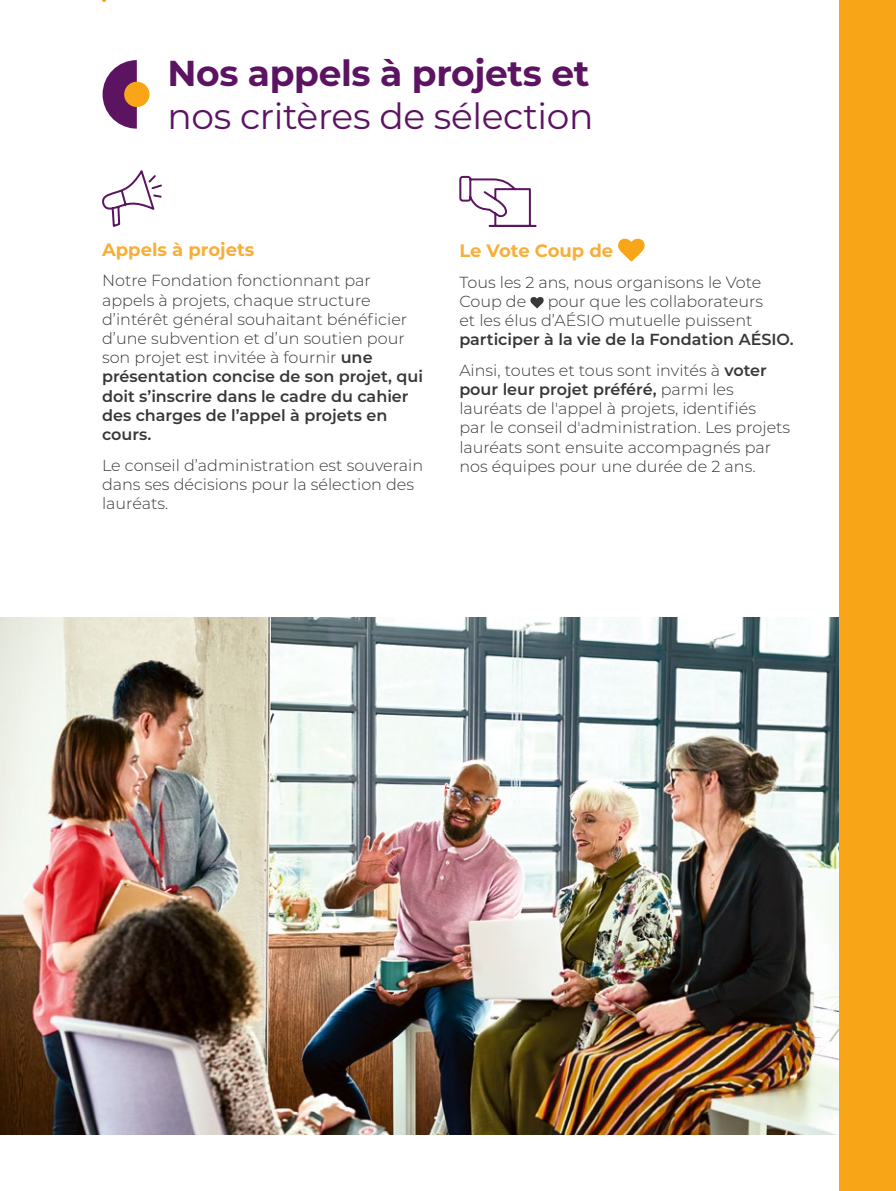
<style>
.page{position:relative;width:896px;height:1191px;background:#fff}
.page>*{position:absolute;margin:0;border:0;box-sizing:border-box;transform-origin:0 0}
.t1{font:36px "Montserrat";letter-spacing:-.01em;color:#5c1462}
.t2{font:700 36px "Montserrat";letter-spacing:-.01em;color:#5c1462}
.t3{font:700 18px "Montserrat";color:#f9ae39}
.t4{font:300 16px/19.2px "Montserrat";color:#383937}
.t5{font:600 16px/30.6px "Montserrat";color:#383937}
.s1{font-weight:600}
.s2{font-weight:300}
</style>
<div class="page">
<img style="left:0;top:617px;width:839px;height:517px">
<svg style="left:618px;top:239px;width:26px;height:22px"></svg>
<svg style="left:530px;top:297px;width:14px;height:11px"></svg>
<div style="left:839px;top:0;width:57px;height:1191px;background:#f8a517"></div>
<svg style="left:102px;top:170px;width:60px;height:57px"></svg>
<svg style="left:459px;top:175px;width:78px;height:52px"></svg>
<svg style="left:103px;top:60px;width:34px;height:69px"></svg>
<div style="left:124px;top:82px;width:25px;height:25px;background:#f8a517;border-radius:50%"></div>
<h1 class="t2" style="left:167px;top:47px;width:423px">Nos appels à projets et</h1>
<h1 class="t1" style="left:167px;top:91px;width:428px">nos critères de sélection</h1>
<p class="t3" style="left:102px;top:236px;width:154px">Appels à projets</p>
<p class="t4" style="left:102px;top:270px;width:322px">Notre Fondation fonctionnant par appels à projets, chaque structure d’intérêt général souhaitant bénéficier d’une subvention et d’un soutien pour son projet est invitée à fournir <span class="s1">une présentation concise de son projet, qui doit s’inscrire dans le cadre du cahier des charges de l’appel à projets en cours.</span></p>
<p class="t4" style="left:102px;top:455px;width:323px">Le conseil d’administration est souverain dans ses décisions pour la sélection des lauréats.</p>
<p class="t3" style="left:459px;top:238px;width:155px">Le Vote Coup de</p>
<p class="t4" style="left:459px;top:272px;width:304px">Tous les 2 ans, nous organisons le Vote<br>Coup de</p>
<p class="t4" style="left:459px;top:291px;width:305px;text-indent:88px">pour que les collaborateurs et les élus d’AÉSIO mutuelle puissent</p>
<p class="t5" style="left:459px;top:323px;width:336px">participer à la vie de la Fondation AÉSIO.<br><span class="s2">Ainsi, toutes et tous sont invités à</span> voter</p>
<p class="t4" style="left:459px;top:379px;width:332px"><span class="s1">pour leur projet préféré,</span> parmi les lauréats de l'appel à projets, identifiés<br>par le conseil d'administration. Les projets lauréats sont ensuite accompagnés par nos équipes pour une durée de 2 ans.</p>
</div>
